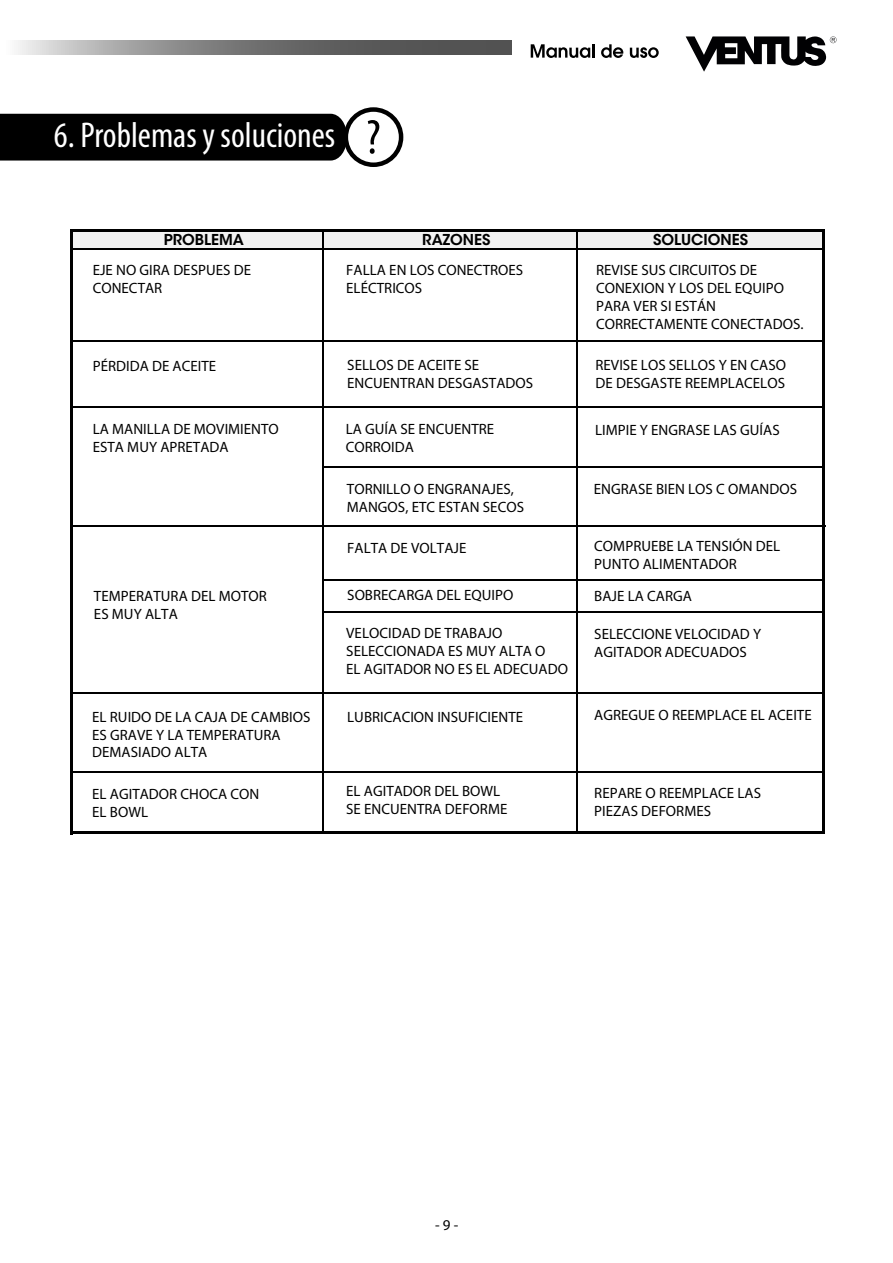
<style>
.page{position:relative;width:893px;height:1263px;background:#fff}
.page>*{position:absolute;margin:0;border:0;box-sizing:border-box;transform-origin:0 0}
.t1{font:condensed 36px "Myriad Pro";color:#fff}
.t2{font:15px/18px "Myriad Pro";color:#000}
.t3{font:600 15px "ITC Avant Garde Std";color:#000}
</style>
<div class="page">
<div style="left:0;top:114px;width:347px;height:47px;background:#000"></div>
<svg style="left:18px;top:41px;width:493px;height:13px;background:#7f7f7f"></svg>
<div style="left:73px;top:231px;width:751px;height:18px;background:#f2f2f2"></div>
<hr style="left:70px;top:229px;width:3px;height:606px;background:#000">
<hr style="left:323px;top:232px;width:1px;height:602px;background:#000">
<hr style="left:576px;top:232px;width:2px;height:602px;background:#000">
<hr style="left:822px;top:232px;width:3px;height:602px;background:#000">
<hr style="left:73px;top:229px;width:752px;height:3px;background:#000">
<hr style="left:73px;top:248px;width:749px;height:1px;background:#000">
<hr style="left:71px;top:341px;width:751px;height:1px;background:#000">
<hr style="left:71px;top:407px;width:751px;height:1px;background:#000">
<hr style="left:72px;top:525px;width:753px;height:2px;background:#000">
<hr style="left:324px;top:579px;width:499px;height:2px;background:#000">
<hr style="left:323px;top:611px;width:499px;height:2px;background:#000">
<hr style="left:323px;top:466px;width:499px;height:1px;background:#000">
<hr style="left:73px;top:693px;width:749px;height:1px;background:#000">
<hr style="left:73px;top:771px;width:749px;height:2px;background:#000">
<hr style="left:73px;top:831px;width:752px;height:3px;background:#000">
<div style="left:344px;top:107px;width:59px;height:60px;border:4px solid #000;border-radius:50%"></div>
<svg style="left:368px;top:120px;width:11px;height:34px"></svg>
<svg style="left:531px;top:44px;width:63px;height:14px"></svg>
<svg style="left:601px;top:44px;width:22px;height:14px"></svg>
<svg style="left:630px;top:47px;width:29px;height:11px"></svg>
<svg style="left:686px;top:36px;width:150px;height:36px"></svg>
<h1 class="t1" style="left:54px;top:114px;width:283px">6. Problemas y soluciones</h1>
<p class="t3" style="left:164px;top:230px;width:82px">PROBLEMA</p>
<p class="t3" style="left:422px;top:230px;width:70px">RAZONES</p>
<p class="t3" style="left:653px;top:230px;width:97px">SOLUCIONES</p>
<p class="t2" style="left:93px;top:261px;width:160px">EJE NO GIRA DESPUES DE<br>CONECTAR</p>
<p class="t2" style="left:346px;top:260px;width:178px">FALLA EN LOS CONECTROES<br>ELÉCTRICOS</p>
<p class="t2" style="left:596px;top:261px;width:209px">REVISE SUS CIRCUITOS DE<br>CONEXION Y LOS DEL EQUIPO<br>PARA VER SI ESTÁN<br>CORRECTAMENTE CONECTADOS.</p>
<p class="t2" style="left:347px;top:356px;width:187px">SELLOS DE ACEITE SE<br>ENCUENTRAN DESGASTADOS</p>
<p class="t2" style="left:595px;top:356px;width:192px">REVISE LOS SELLOS Y EN CASO<br>DE DESGASTE REEMPLACELOS</p>
<p class="t2" style="left:346px;top:420px;width:150px">LA GUÍA SE ENCUENTRE<br>CORROIDA</p>
<p class="t2" style="left:595px;top:421px;width:186px">LIMPIE Y ENGRASE LAS GUÍAS</p>
<p class="t2" style="left:347px;top:480px;width:179px">TORNILLO O ENGRANAJES,<br>MANGOS, ETC ESTAN SECOS</p>
<p class="t2" style="left:594px;top:480px;width:205px">ENGRASE BIEN LOS C OMANDOS</p>
<p class="t2" style="left:93px;top:356px;width:125px">PÉRDIDA DE ACEITE</p>
<p class="t2" style="left:93px;top:419px;width:188px">LA MANILLA DE MOVIMIENTO<br>ESTA MUY APRETADA</p>
<p class="t2" style="left:94px;top:586px;width:174px">TEMPERATURA DEL MOTOR<br>ES MUY ALTA</p>
<p class="t2" style="left:92px;top:707px;width:220px">EL RUIDO DE LA CAJA DE CAMBIOS<br>ES GRAVE Y LA TEMPERATURA<br>DEMASIADO ALTA</p>
<p class="t2" style="left:92px;top:784px;width:169px">EL AGITADOR CHOCA CON<br>EL BOWL</p>
<p class="t2" style="left:347px;top:539px;width:121px">FALTA DE VOLTAJE</p>
<p class="t2" style="left:594px;top:537px;width:187px">COMPRUEBE LA TENSIÓN DEL<br>PUNTO ALIMENTADOR</p>
<p class="t2" style="left:594px;top:587px;width:99px">BAJE LA CARGA</p>
<p class="t2" style="left:594px;top:624px;width:168px">SELECCIONE VELOCIDAD Y<br>AGITADOR ADECUADOS</p>
<p class="t2" style="left:347px;top:586px;width:168px">SOBRECARGA DEL EQUIPO</p>
<p class="t2" style="left:346px;top:624px;width:223px">VELOCIDAD DE TRABAJO<br>SELECCIONADA ES MUY ALTA O<br>EL AGITADOR NO ES EL ADECUADO</p>
<p class="t2" style="left:347px;top:708px;width:177px">LUBRICACION INSUFICIENTE</p>
<p class="t2" style="left:346px;top:782px;width:163px">EL AGITADOR DEL BOWL<br>SE ENCUENTRA DEFORME</p>
<p class="t2" style="left:594px;top:706px;width:219px">AGREGUE O REEMPLACE EL ACEITE</p>
<p class="t2" style="left:594px;top:784px;width:168px">REPARE O REEMPLACE LAS<br>PIEZAS DEFORMES</p>
<p class="t2" style="left:435px;top:1216px;width:25px">- 9 -</p>
</div>
